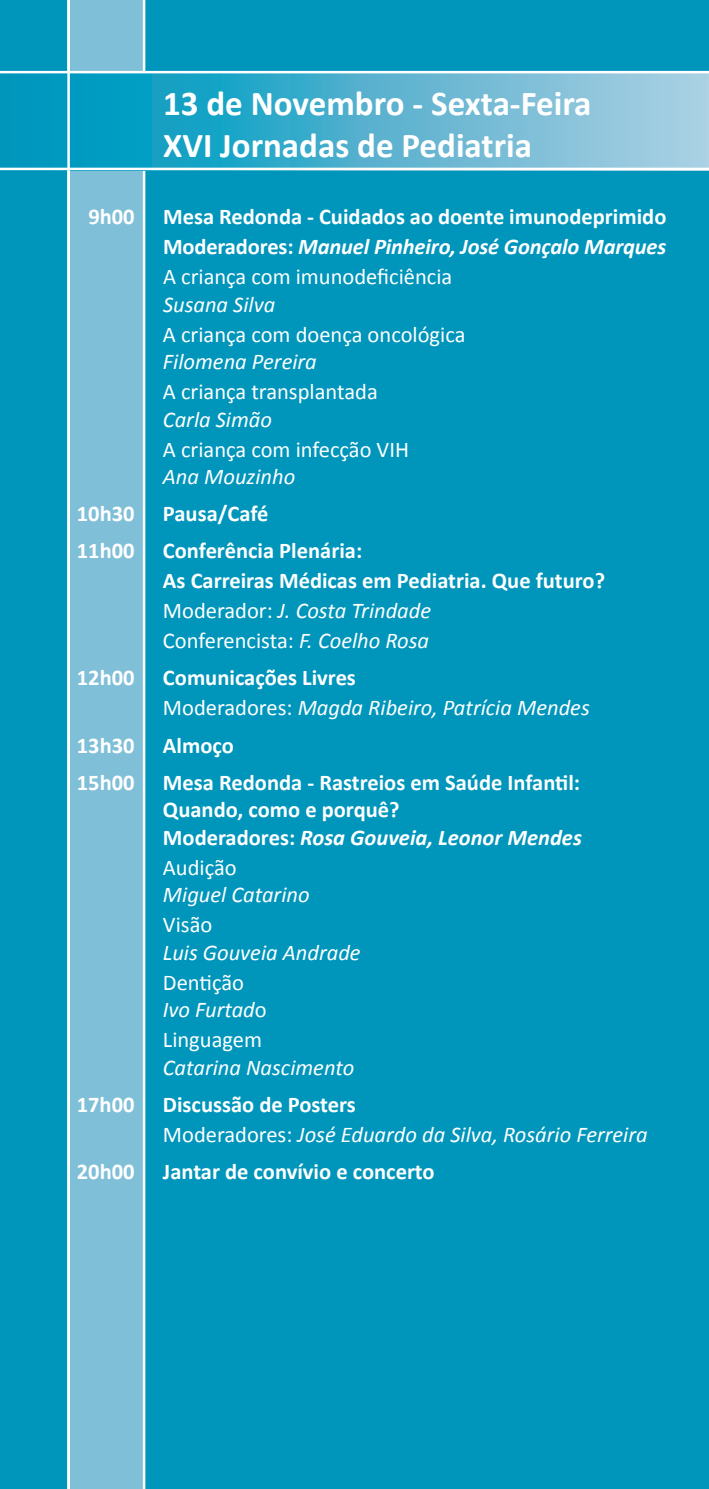
<style>
.page{position:relative;width:709px;height:1489px;background:#fff}
.page>*{position:absolute;margin:0;border:0;box-sizing:border-box;transform-origin:0 0}
.t1{font:700 35px/42px "Calibri";color:#fff}
.t2{font:700 22.5px/30px "Calibri";color:#fff}
.t3{font:italic 22.5px/30px "Calibri";color:#fff}
.t4{font:22.5px/27.5px "Calibri";color:#fff}
.s1{font-style:italic}
.s2{font-weight:400}
.s3{font-weight:400;font-style:italic}
.s4{font-weight:700;font-style:normal}
.s5{font-style:normal}
</style>
<div class="page">
<div style="left:0;top:0;width:709px;height:1488px;background:#0096bc"></div>
<div style="left:70px;top:0;width:75px;height:1488px;background:#7fbfd8"></div>
<svg style="left:1px;top:73px;width:708px;height:95px"></svg>
<hr style="left:0;top:71px;width:709px;height:2px;background:#fff">
<hr style="left:0;top:168px;width:709px;height:2px;background:#fff">
<hr style="left:67px;top:0;width:3px;height:1488px;background:#fff">
<h1 class="t1" style="left:163px;top:81px;width:430px">13 de Novembro - Sexta-Feira<br>XVI Jornadas de Pediatria</h1>
<p class="t2" style="left:88px;top:200px;width:48px">9h00</p>
<p class="t2" style="left:163px;top:200px;width:505px;text-align:justify">Mesa Redonda - Cuidados ao doente imunodeprimido Moderadores: <span class="s1">Manuel Pinheiro, José Gonçalo Marques </span><span class="s2">A criança com imunodeficiência</span></p>
<p class="t3" style="left:163px;top:288px;width:114px">Susana Silva</p>
<p class="t4" style="left:163px;top:319px;width:304px">A criança com doença oncológica</p>
<p class="t3" style="left:163px;top:345px;width:155px">Filomena Pereira</p>
<p class="t4" style="left:163px;top:377px;width:216px">A criança transplantada</p>
<p class="t3" style="left:163px;top:403px;width:111px">Carla Simão</p>
<p class="t4" style="left:163px;top:434px;width:248px">A criança com infecção VIH</p>
<p class="t3" style="left:163px;top:460px;width:134px">Ana Mouzinho</p>
<p class="t2" style="left:77px;top:497px;width:59px">10h30</p>
<p class="t2" style="left:163px;top:497px;width:107px">Pausa/Café</p>
<p class="t2" style="left:77px;top:534px;width:59px">11h00</p>
<p class="t2" style="left:163px;top:534px;width:443px">Conferência Plenária:<br>As Carreiras Médicas em Pediatria. Que futuro?<br><span class="s2">Moderador:</span> <span class="s3">J. Costa Trindade<br></span><span class="s2">Conferencista:</span> <span class="s3">F. Coelho Rosa</span></p>
<p class="t2" style="left:77px;top:662px;width:59px">12h00</p>
<p class="t3" style="left:163px;top:662px;width:428px"><span class="s4">Comunicações Livres<br></span><span class="s5">Moderadores:</span> Magda Ribeiro, Patrícia Mendes</p>
<p class="t2" style="left:77px;top:729px;width:59px">13h30</p>
<p class="t2" style="left:163px;top:729px;width:72px">Almoço</p>
<p class="t2" style="left:77px;top:766px;width:59px">15h00</p>
<p class="t2" style="left:163px;top:767px;width:420px;line-height:27.5px">Mesa Redonda - Rastreios em Saúde Infantil:<br>Quando, como e porquê?<br>Moderadores: <span class="s1">Rosa Gouveia, Leonor Mendes</span></p>
<p class="t4" style="left:163px;top:852px;width:75px">Audição</p>
<p class="t3" style="left:163px;top:878px;width:148px">Miguel Catarino</p>
<p class="t4" style="left:163px;top:909px;width:51px">Visão</p>
<p class="t3" style="left:163px;top:936px;width:199px">Luis Gouveia Andrade</p>
<p class="t4" style="left:163px;top:967px;width:105px">Dentição<br><span class="s1">Ivo Furtad</span>o</p>
<p class="t4" style="left:163px;top:1024px;width:101px">Linguagem</p>
<p class="t3" style="left:163px;top:1051px;width:193px">Catarina Nascimento</p>
<p class="t2" style="left:77px;top:1088px;width:59px">17h00</p>
<p class="t3" style="left:163px;top:1088px;width:486px"><span class="s4">Discussão de Posters<br></span><span class="s5">Moderadores:</span> José Eduardo da Silva, Rosário Ferreira</p>
<p class="t2" style="left:77px;top:1155px;width:59px">20h00</p>
<p class="t2" style="left:163px;top:1155px;width:273px">Jantar de convívio e concerto</p>
</div>
